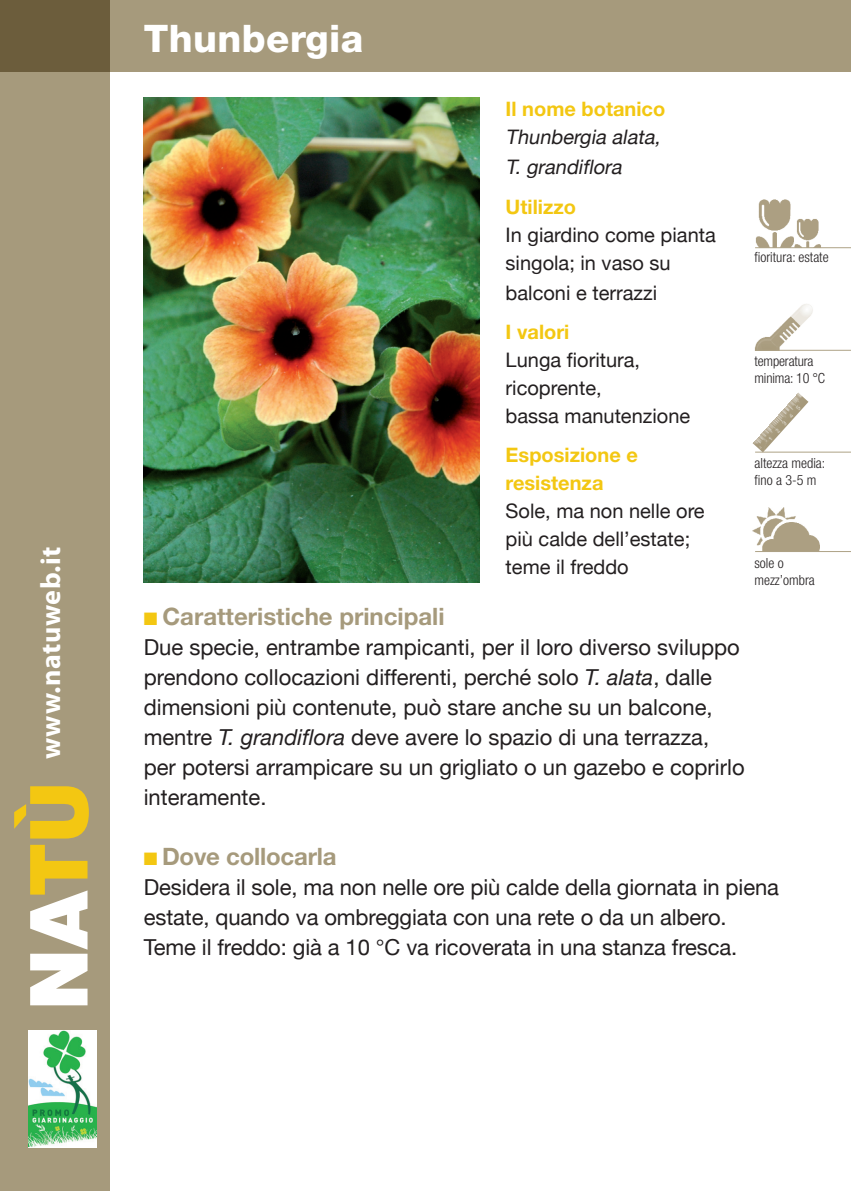
<style>
.page{position:relative;width:851px;height:1191px;background:#fff}
.page>*{position:absolute;margin:0;border:0;box-sizing:border-box;transform-origin:0 0}
.t1{font:800 38px "Helvetica Neue";letter-spacing:.01em;color:#fff}
.t2{font:700 28px "Myriad Pro";letter-spacing:.02em;color:#fff}
.t3{font:700 24px "Helvetica Neue LT Std";color:#a69a7c}
.t4{font:22px/30px "Helvetica Neue";color:#231f20}
.t5{font:20px/28px "Helvetica Neue";color:#231f20}
.t6{font:700 20px/28px "Helvetica Neue LT Std";color:#f3c712}
.t7{font:italic 20px/30px "Helvetica Neue";color:#231f20}
.t8{font:300 condensed 14px/16.8px "Helvetica Neue LT Std";color:#231f20}
.s1{color:#f3c712}
.s2{font-style:italic}
</style>
<div class="page">
<div style="left:0;top:0;width:110px;height:1191px;background:#a69a7c"></div>
<svg style="left:14px;top:786px;width:75px;height:219px"></svg>
<img style="left:28px;top:1030px;width:69px;height:117px">
<div style="left:0;top:0;width:850px;height:72px;background:#a69a7c"></div>
<img style="left:754px;top:304px;width:60px;height:46px">
<hr style="left:755px;top:350px;width:95px;height:1px;background:#aea286">
<img style="left:755px;top:199px;width:39px;height:48px">
<img style="left:794px;top:219px;width:27px;height:28px">
<hr style="left:755px;top:247px;width:95px;height:1px;background:#aea286">
<img style="left:752px;top:392px;width:56px;height:60px">
<hr style="left:755px;top:452px;width:95px;height:1px;background:#aea286">
<img style="left:752px;top:507px;width:67px;height:44px">
<hr style="left:755px;top:551px;width:95px;height:1px;background:#aea286">
<img style="left:144px;top:97px;width:335px;height:485px">
<p class="t2" style="left:32px;top:759px;width:214px;rotate:-90deg">www.natuweb.it</p>
<p class="t1" style="left:144px;top:16px;width:221px">Thunbergia</p>
<p class="t6" style="left:505px;top:95px;width:161px">Il nome botanico</p>
<p class="t7" style="left:505px;top:122px;width:160px">Thunbergia alata,<br>T. grandiflora</p>
<p class="t6" style="left:505px;top:192px;width:72px">Utilizzo</p>
<p class="t5" style="left:505px;top:220px;width:212px">In giardino come pianta singola; in vaso su</p>
<p class="t5" style="left:505px;top:278px;width:153px">balconi e terrazzi</p>
<p class="t6" style="left:505px;top:317px;width:65px">I valori</p>
<p class="t5" style="left:505px;top:345px;width:136px">Lunga fioritura,</p>
<p class="t5" style="left:505px;top:373px;width:97px">ricoprente,</p>
<p class="t5" style="left:505px;top:401px;width:186px">bassa manutenzione</p>
<p class="t6" style="left:505px;top:441px;width:134px">Esposizione e resistenza</p>
<p class="t5" style="left:505px;top:497px;width:200px">Sole, ma non nelle ore più calde dell’estate; teme il freddo</p>
<p class="t3" style="left:144px;top:601px;width:302px"><span class="s1">■</span> Caratteristiche principali</p>
<p class="t4" style="left:144px;top:631px;width:602px">Due specie, entrambe rampicanti, per il loro diverso sviluppo prendono collocazioni differenti, perché solo <span class="s2">T. alata</span>, dalle dimensioni più contenute, può stare anche su un balcone, mentre <span class="s2">T. grandiflora</span> deve avere lo spazio di una terrazza, per potersi arrampicare su un grigliato o un gazebo e coprirlo interamente.</p>
<p class="t8" style="left:754px;top:249px;width:76px">fioritura: estate</p>
<p class="t8" style="left:754px;top:352px;width:61px">temperatura</p>
<p class="t8" style="left:754px;top:369px;width:72px">minima: 10 °C</p>
<p class="t8" style="left:754px;top:455px;width:72px">altezza media:</p>
<p class="t8" style="left:754px;top:471px;width:63px">fino a 3-5 m</p>
<p class="t8" style="left:754px;top:554px;width:62px">sole o mezz’ombra</p>
<p class="t3" style="left:144px;top:841px;width:194px"><span class="s1">■</span> Dove collocarla</p>
<p class="t4" style="left:144px;top:871px;width:636px">Desidera il sole, ma non nelle ore più calde della giornata in piena estate, quando va ombreggiata con una rete o da un albero.<br>Teme il freddo: già a 10 °C va ricoverata in una stanza fresca.</p>
</div>
